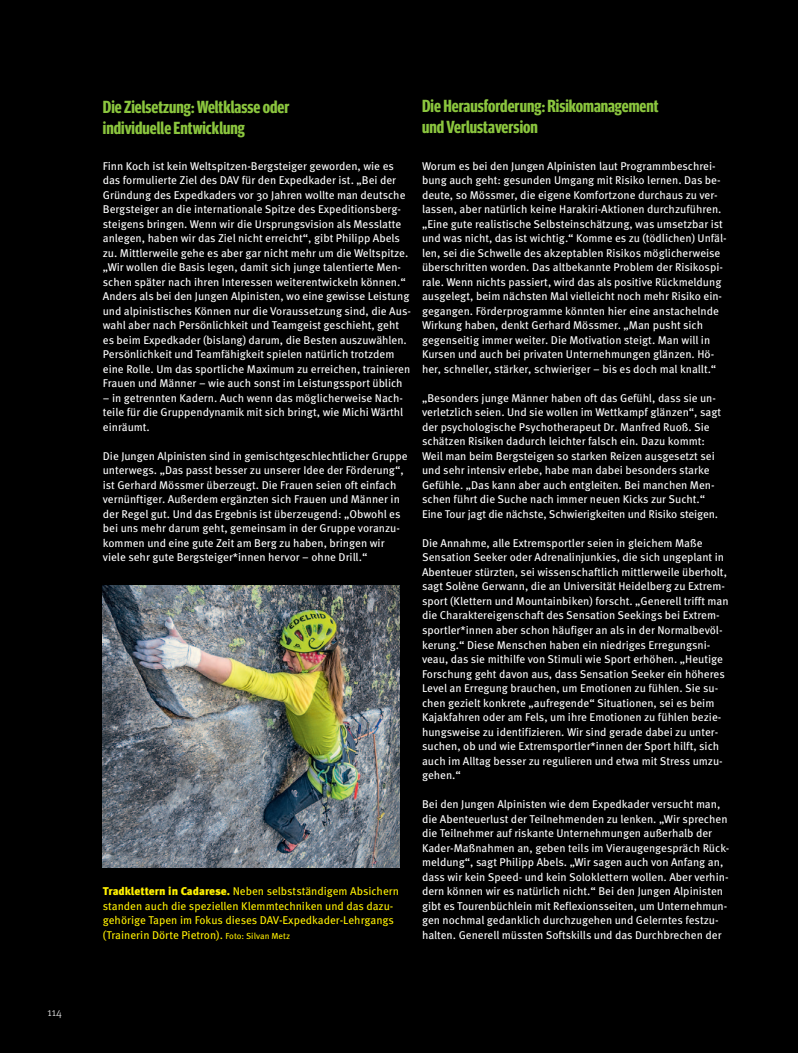
<style>
.page{position:relative;width:798px;height:1053px;background:#fff}
.page>*{position:absolute;margin:0;border:0;box-sizing:border-box;transform-origin:0 0}
.t1{font:700 17.5px "Meta Headline OT Comp";color:#8bc63e}
.t2{font:11.25px/14.5px "Meta OT";color:#fff}
.t3{font:11.25px/14.5px "Meta OT";color:#fff101}
.t4{font:300 11.25px "Meta OT";color:#fff}
.s1{font-weight:900}
.s2{font-size:8.75px}
</style>
<div class="page">
<div style="left:0;top:0;width:797px;height:1052px;background:#000"></div>
<img style="left:102px;top:585px;width:297px;height:282px">
<p class="t4" style="left:48px;top:1007px;width:16px">114</p>
<p class="t1" style="left:103px;top:100px;width:188px">Die Zielsetzung: Weltklasse oder</p>
<p class="t1" style="left:103px;top:121px;width:143px">individuelle Entwicklung</p>
<p class="t2" style="left:103px;top:159px;width:307px">Finn Koch ist kein Weltspitzen-Bergsteiger geworden, wie es das formulierte Ziel des DAV für den Expedkader ist. „Bei der Gründung des Expedkaders vor 30 Jahren wollte man deutsche Bergsteiger an die internationale Spitze des Expeditionsberg&shy;steigens bringen. Wenn wir die Ursprungsvision als Messlatte anlegen, haben wir das Ziel nicht erreicht“, gibt Philipp Abels zu. Mittlerweile gehe es aber gar nicht mehr um die Weltspitze. „Wir wollen die Basis legen, damit sich junge talentierte Men&shy;schen später nach ihren Interessen weiterentwickeln können.“</p>
<p class="t2" style="left:103px;top:290px;width:309px">Anders als bei den Jungen Alpinisten, wo eine gewisse Leistung und alpinistisches Können nur die Voraussetzung sind, die Aus&shy;wahl aber nach Persönlichkeit und Teamgeist geschieht, geht es beim Expedkader (bislang) darum, die Besten auszuwählen.<br>Persönlichkeit und Teamfähigkeit spielen natürlich trotzdem eine Rolle. Um das sportliche Maximum zu erreichen, trainieren Frauen und Männer – wie auch sonst im Leistungssport üblich</p>
<p class="t2" style="left:103px;top:391px;width:302px;text-align:justify">– in getrennten Kadern. Auch wenn das möglicherweise Nach&shy;teile für die Gruppendynamik mit sich bringt, wie Michi Wärthl einräumt.</p>
<p class="t2" style="left:103px;top:449px;width:306px">Die Jungen Alpinisten sind in gemischtgeschlechtlicher Gruppe unterwegs. „Das passt besser zu unserer Idee der Förderung“, ist Gerhard Mössmer überzeugt. Die Frauen seien oft einfach vernünftiger. Außerdem ergänzten sich Frauen und Männer in der Regel gut. Und das Ergebnis ist überzeugend: „Obwohl es bei uns mehr darum geht, gemeinsam in der Gruppe voranzu&shy;kommen und eine gute Zeit am Berg zu haben, bringen wir</p>
<p class="t2" style="left:103px;top:551px;width:266px">viele sehr gute Bergsteiger*innen hervor – ohne Drill.“</p>
<p class="t3" style="left:103px;top:884px;width:297px"><span class="s1">Tradklettern in Cadarese.</span> Neben selbstständigem Absichern standen auch die speziellen Klemmtechniken und das dazu&shy;gehörige Tapen im Fokus dieses DAV-Expedkader-Lehrgangs (Trainerin Dörte Pietron). <span class="s2">Foto: Silvan Metz</span></p>
<p class="t1" style="left:422px;top:99px;width:238px">Die Herausforderung: Risikomanagement</p>
<p class="t1" style="left:422px;top:120px;width:117px">und Verlustaversion</p>
<p class="t2" style="left:422px;top:159px;width:306px">Worum es bei den Jungen Alpinisten laut Programmbeschrei&shy;bung auch geht: gesunden Umgang mit Risiko lernen. Das be&shy;deute, so Mössmer, die eigene Komfortzone durchaus zu ver&shy;lassen, aber natürlich keine Harakiri-Aktionen durchzuführen. „Eine gute realistische Selbsteinschätzung, was umsetzbar ist und was nicht, das ist wichtig.“ Komme es zu (tödlichen) Unfäl&shy;len, sei die Schwelle des akzeptablen Risikos möglicherweise überschritten worden. Das altbekannte Problem der Risikospi&shy;rale. Wenn nichts passiert, wird das als positive Rückmeldung ausgelegt, beim nächsten Mal vielleicht noch mehr Risiko ein&shy;gegangen. Förderprogramme könnten hier eine anstachelnde Wirkung haben, denkt Gerhard Mössmer. „Man pusht sich</p>
<p class="t2" style="left:422px;top:333px;width:295px">gegenseitig immer weiter. Die Motivation steigt. Man will in<br>Kursen und auch bei privaten Unternehmungen glänzen. Hö&shy;her, schneller, stärker, schwieriger – bis es doch mal knallt.“</p>
<p class="t2" style="left:422px;top:391px;width:300px">„Besonders junge Männer haben oft das Gefühl, dass sie un&shy;verletzlich seien. Und sie wollen im Wettkampf glänzen“, sagt der psychologische Psychotherapeut Dr. Manfred Ruoß. Sie schätzen Risiken dadurch leichter falsch ein. Dazu kommt:</p>
<p class="t2" style="left:422px;top:449px;width:294px">Weil man beim Bergsteigen so starken Reizen ausgesetzt sei und sehr intensiv erlebe, habe man dabei besonders starke</p>
<p class="t2" style="left:422px;top:478px;width:294px">Gefühle. „Das kann aber auch entgleiten. Bei manchen Men&shy;schen führt die Suche nach immer neuen Kicks zur Sucht.“</p>
<p class="t2" style="left:422px;top:507px;width:297px">Eine Tour jagt die nächste, Schwierigkeiten und Risiko steigen.</p>
<p class="t2" style="left:422px;top:536px;width:282px">Die Annahme, alle Extremsportler seien in gleichem Maße</p>
<p class="t2" style="left:422px;top:551px;width:308px">Sensation Seeker oder Adrenalinjunkies, die sich ungeplant in Abenteuer stürzten, sei wissenschaftlich mittlerweile überholt, sagt Solène Gerwann, die an Universität Heidelberg zu Extrem&shy;sport (Klettern und Mountainbiken) forscht. „Generell trifft man die Charaktereigenschaft des Sensation Seekings bei Extrem&shy;sportler*innen aber schon häufiger an als in der Normalbevöl&shy;kerung.“ Diese Menschen haben ein niedriges Erregungsni&shy;veau, das sie mithilfe von Stimuli wie Sport erhöhen. „Heutige Forschung geht davon aus, dass Sensation Seeker ein höheres Level an Erregung brauchen, um Emotionen zu fühlen. Sie su&shy;chen gezielt konkrete „aufregende“ Situationen, sei es beim Kajakfahren oder am Fels, um ihre Emotionen zu fühlen bezie&shy;hungsweise zu identifizieren. Wir sind gerade dabei zu unter&shy;suchen, ob und wie Extremsportler*innen der Sport hilft, sich auch im Alltag besser zu regulieren und etwa mit Stress umzu&shy;gehen.“</p>
<p class="t2" style="left:422px;top:797px;width:308px">Bei den Jungen Alpinisten wie dem Expedkader versucht man, die Abenteuerlust der Teilnehmenden zu lenken. „Wir sprechen die Teilnehmer auf riskante Unternehmungen außerhalb der Kader-Maßnahmen an, geben teils im Vieraugengespräch Rück&shy;meldung“, sagt Philipp Abels. „Wir sagen auch von Anfang an, dass wir kein Speed- und kein Soloklettern wollen. Aber verhin&shy;dern können wir es natürlich nicht.“ Bei den Jungen Alpinisten gibt es Tourenbüchlein mit Reflexionsseiten, um Unternehmun&shy;gen nochmal gedanklich durchzugehen und Gelerntes festzu&shy;halten. Generell müssten Softskills und das Durchbrechen der</p>
</div>
